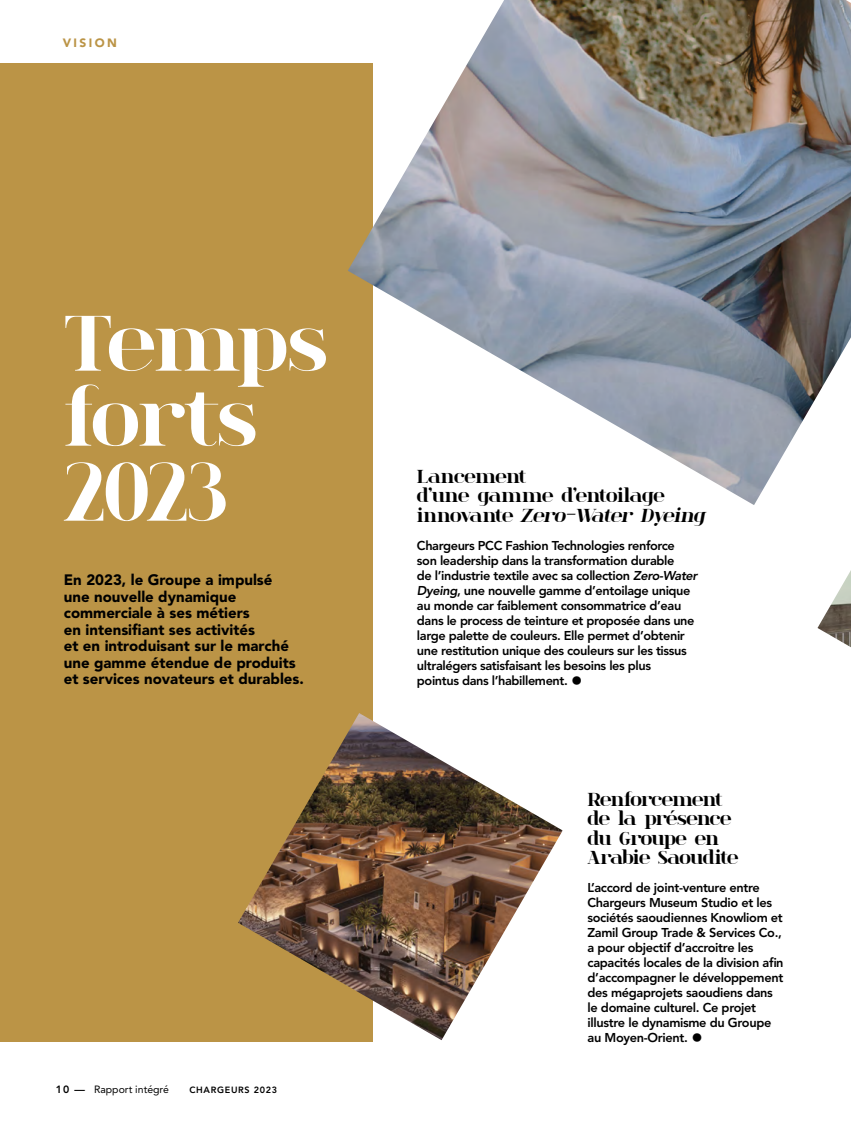
<style>
.page{position:relative;width:851px;height:1127px;background:#fff}
.page>*{position:absolute;margin:0;border:0;box-sizing:border-box;transform-origin:0 0}
.Ri_Texte_marge{font:700 82.5px/75px "spinwerad";letter-spacing:-.02em;color:#fff}
.t1{font:700 19.5px/19.5px "spinwerad";letter-spacing:-.04em;color:#000}
.t2{font:900 15px/16.5px "Avenir LT Std";color:#000}
.t3{font:800 12.75px/15px "Avenir LT Std";letter-spacing:-.03em;color:#000}
.t4{font:900 12px "Avenir LT Std";letter-spacing:.2em;color:#bb9446}
.t5{font:10.5px "Avenir LT Std";color:#000}
.t6{font:800 10.5px "Avenir LT Std";color:#000}
.t7{font:800 9px "Avenir LT Std";letter-spacing:.075em;color:#000}
.s1{font-style:italic}
.s2{font-weight:400;font-size:24px}
</style>
<div class="page">
<div style="left:0;top:64px;width:372px;height:978px;background:#bb9446"></div>
<img style="left:817px;top:572px;width:33px;height:75px">
<img style="left:238px;top:713px;width:324px;height:327px">
<img style="left:348px;top:0;width:502px;height:505px">
<p class="t4" style="left:63px;top:36px;width:56px">VISION</p>
<p class="Ri_Texte_marge" style="left:64px;top:302px;width:265px">Temps forts<br>2023</p>
<p class="t2" style="left:64px;top:572px;width:241px">En 2023, le Groupe a impulsé<br>une nouvelle dynamique commerciale à ses métiers<br>en intensifiant ses activités<br>et en introduisant sur le marché une gamme étendue de produits et services novateurs et durables.</p>
<p class="t6" style="left:56px;top:1083px;width:31px">10 —</p>
<p class="t5" style="left:94px;top:1083px;width:76px">Rapport intégré</p>
<p class="t7" style="left:189px;top:1084px;width:89px">CHARGEURS 2023</p>
<p class="t1" style="left:417px;top:466px;width:294px">Lancement<br>d’une gamme d’entoilage<br>i n n o v a n t e <span class="s1">Zero-Water Dyeing</span></p>
<p class="t3" style="left:417px;top:538px;width:282px">Chargeurs PCC Fashion Technologies renforce son leadership dans la transformation durable<br>de l’industrie textile avec sa collection <span class="s1">Zero-Water Dyeing</span>, une nouvelle gamme d’entoilage unique au monde car faiblement consommatrice d’eau dans le process de teinture et proposée dans une large palette de couleurs. Elle permet d’obtenir une restitution unique des couleurs sur les tissus ultralégers satisfaisant les besoins les plus<br>pointus dans l’habillement. <span class="s2">•</span></p>
<p class="t1" style="left:587px;top:788px;width:153px">Renforcement de la présence du Groupe en<br>Arabie Saoudite</p>
<p class="t3" style="left:587px;top:880px;width:197px">L’accord de joint-venture entre<br>Chargeurs Museum Studio et les sociétés saoudiennes Knowliom et<br>Zamil Group Trade &amp; Services Co., a pour objectif d’accroitre les capacités locales de la division afin d’accompagner le développement des mégaprojets saoudiens dans le domaine culturel. Ce projet illustre le dynamisme du Groupe au Moyen-Orient. <span class="s2">•</span></p>
</div>
